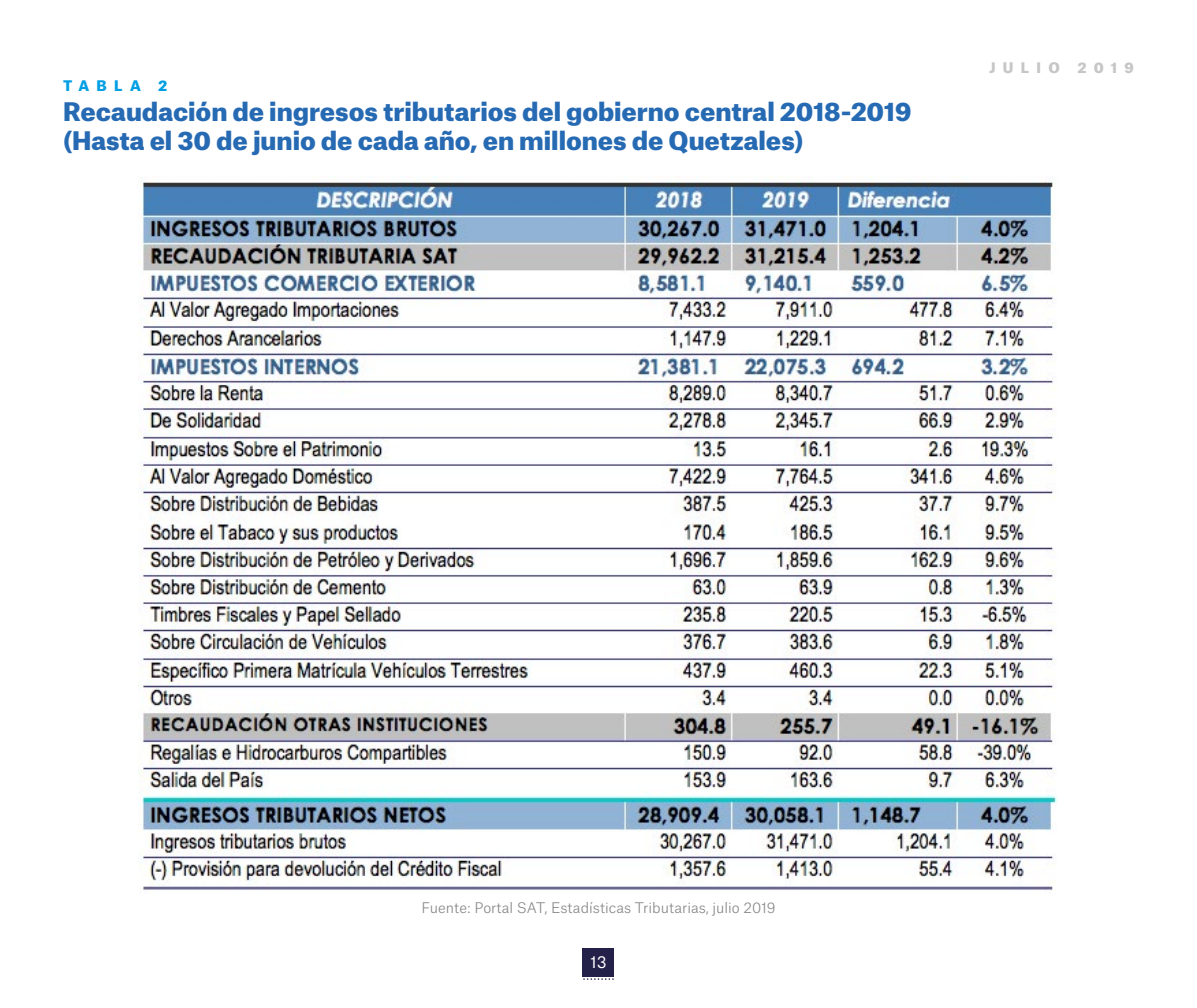
<style>
.page{position:relative;width:1197px;height:1008px;background:#fff}
.page>*{position:absolute;margin:0;border:0;box-sizing:border-box;transform-origin:0 0}
.t1{font:900 24.5px/29.1px "Atlas Grotesk";color:#266ab3}
.t2{font:15.75px "Atlas Grotesk";color:#fff}
.t3{font:300 14px "Atlas Grotesk";color:#878787}
.t4{font:900 14px "Atlas Grotesk";letter-spacing:.52em;color:#c6c6c6}
.t5{font:900 14px "Atlas Grotesk";letter-spacing:.52em;color:#009fe3}
</style>
<div class="page">
<div style="left:583px;top:949px;width:31px;height:28px;background:#232049"></div>
<svg style="left:583px;top:978px;width:31px;height:2px"></svg>
<img style="left:138px;top:176px;width:920px;height:715px">
<p class="t5" style="left:63px;top:74px;width:106px">TABLA 2</p>
<p class="t1" style="left:63px;top:94px;width:850px">Recaudación de ingresos tributarios del gobierno central 2018-2019 (Hasta el 30 de junio de cada año, en millones de Quetzales)</p>
<p class="t4" style="left:989px;top:57px;width:146px">JULIO 2019</p>
<p class="t3" style="left:422px;top:897px;width:355px">Fuente: Portal SAT, Estadísticas Tributarias, julio 2019</p>
<p class="t2" style="left:590px;top:950px;width:18px">13</p>
</div>
